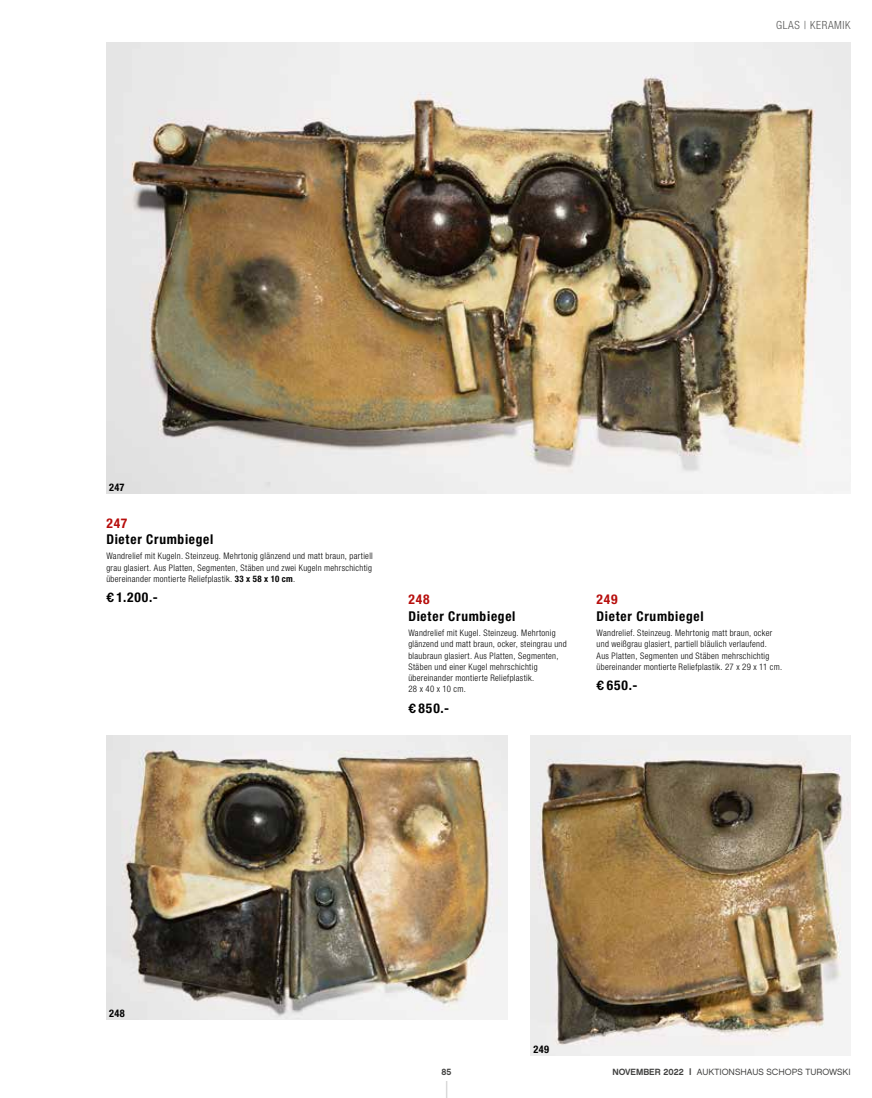
<style>
.page{position:relative;width:872px;height:1098px;background:#fff}
.page>*{position:absolute;margin:0;border:0;box-sizing:border-box;transform-origin:0 0}
.t1{font:700 condensed 13.5px "Helvetica Neue LT Std";letter-spacing:.055em;color:#000}
.t2{font:700 condensed 13.5px "Helvetica Neue LT Std";letter-spacing:.065em;color:#b70e0c}
.t3{font:300 condensed 11.25px "Helvetica Neue LT Std";letter-spacing:.055em;color:#575756}
.t4{font:700 condensed 10.5px "Helvetica Neue LT Std";letter-spacing:.045em;color:#000}
.t5{font:300 condensed 9px/11.2px "Helvetica Neue LT Std";letter-spacing:.035em;color:#000}
.t6{font:9px "Chalet London Nineteen Sixty";color:#424241}
.t7{font:9px "Chalet New York Nineteen Sixty";color:#424241}
.s1{font-weight:700}
.s2{font-family:"Univers LT Std";font-stretch:normal}
.s3{font-family:"Chalet New York Nineteen Sixty"}
</style>
<div class="page">
<svg style="left:446px;top:1081px;width:1px;height:16px"></svg>
<img style="left:106px;top:43px;width:744px;height:450px">
<img style="left:106px;top:735px;width:401px;height:283px">
<img style="left:531px;top:735px;width:319px;height:319px">
<p class="t3" style="left:776px;top:19px;width:76px">GLAS | KERAMIK</p>
<p class="t4" style="left:109px;top:480px;width:17px">247</p>
<h1 class="t2" style="left:106px;top:514px;width:22px">247</h1>
<h1 class="t1" style="left:106px;top:530px;width:109px">Dieter Crumbiegel</h1>
<p class="t5" style="left:106px;top:550px;width:268px;text-align:justify">Wandrelief mit Kugeln. Steinzeug. Mehrtonig glänzend und matt braun, partiell grau glasiert. Aus Platten, Segmenten, Stäben und zwei Kugeln mehrschichtig übereinander montierte Reliefplastik. <span class="s1">33 x 58 x 10 cm</span>.</p>
<h1 class="t1" style="left:106px;top:589px;width:53px"><span class="s2">€</span> 1.200.-</h1>
<h1 class="t2" style="left:408px;top:591px;width:23px">248</h1>
<h1 class="t1" style="left:408px;top:607px;width:109px">Dieter Crumbiegel</h1>
<p class="t5" style="left:408px;top:627px;width:160px">Wandrelief mit Kugel. Steinzeug. Mehrtonig glänzend und matt braun, ocker, steingrau und blaubraun glasiert. Aus Platten, Segmenten, Stäben und einer Kugel mehrschichtig übereinander montierte Reliefplastik.<br>28 x 40 x 10 cm.</p>
<h1 class="t1" style="left:408px;top:699px;width:42px"><span class="s2">€</span> 850.-</h1>
<h1 class="t2" style="left:596px;top:591px;width:23px">249</h1>
<h1 class="t1" style="left:596px;top:607px;width:109px">Dieter Crumbiegel</h1>
<p class="t5" style="left:596px;top:627px;width:187px">Wandrelief. Steinzeug. Mehrtonig matt braun, ocker und weißgrau glasiert, partiell bläulich verlaufend.<br>Aus Platten, Segmenten und Stäben mehrschichtig übereinander montierte Reliefplastik. 27 x 29 x 11 cm.</p>
<h1 class="t1" style="left:596px;top:677px;width:42px"><span class="s2">€</span> 650.-</h1>
<p class="t4" style="left:109px;top:1006px;width:17px">248</p>
<p class="t4" style="left:533px;top:1042px;width:17px">249</p>
<p class="t7" style="left:441px;top:1065px;width:11px">85</p>
<p class="t6" style="left:612px;top:1065px;width:240px"><span class="s3">NOVEMBER 2022 |</span> AUKTIONSHAUS SCHOPS TUROWSKI</p>
</div>
